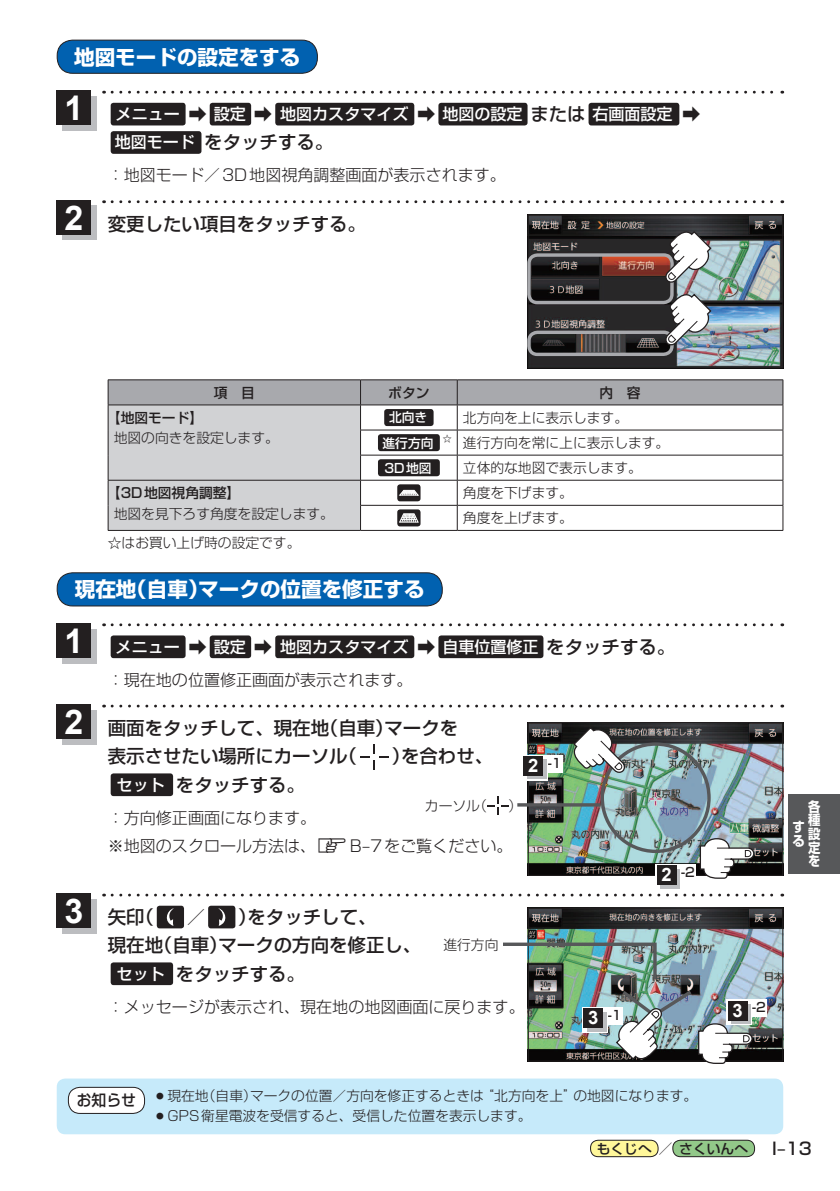
<style>
.page{position:relative;width:840px;height:1191px;background:#fff}
.page>*{position:absolute;margin:0;border:0;box-sizing:border-box;transform-origin:0 0}
.t1{font:700 34px "Arial";color:#fff}
.t2{font:700 20.6px "Shin Go Pro";color:#fff}
.t3{font:500 18.4px/28.4px "Shin Go Pro";color:#231f20}
.t4{font:500 17px "Shin Go Pro";color:#231f20}
.t5{font:300 16px/28.4px "Shin Go Pro";color:#231f20}
.t6{font:500 16px/33px "Shin Go Pro";color:#fff}
.t7{font:500 15.6px "Shin Go Pro";color:#231f20;scale:.95 1}
.t8{font:300 13.8px/25px "Shin Go Pro";color:#231f20}
.t9{font:500 13.8px "Shin Go Pro";color:#231f20}
.t10{font:700 13.6px/13.6px "Shin Go Pro";color:#fff;text-align:justify;scale:.91 1}
.t11{font:500 12.8px "Shin Go Pro";color:#231f20}
.t12{font:500 12.8px "Shin Go Pro";color:#fff}
.t13{font:300 9px "Shin Go Pro";color:#231f20}
.s1{font-size:18.4px;color:#231f20}
.s2{font-weight:300;font-size:18.4px;color:#231f20}
.s3{font-size:16px;color:#fff}
.s4{font-family:"Arial";font-weight:700;font-size:34px;color:#fff}
.s5{font-weight:300;color:#231f20}
.s6{font-family:"MC1";font-weight:400;font-size:14.2px}
.s7{font-family:"Arial";font-weight:700;font-size:18.4px;color:#fff}
.s8{font-size:14.2px}
</style>
<div class="page">
<div style="left:788px;top:794px;width:51px;height:79px;background:#57585a"></div>
<div style="left:590px;top:1140px;width:67px;height:16px;background:#fff79a;border-radius:8px"></div>
<div style="left:590px;top:1140px;width:68px;height:17px;border:1px solid #231f20;border-radius:8px"></div>
<div style="left:672px;top:1140px;width:82px;height:16px;background:#92c889;border-radius:8px"></div>
<div style="left:672px;top:1140px;width:82px;height:17px;border:1px solid #231f20;border-radius:8px"></div>
<div style="left:111px;top:103px;width:74px;height:22px;background:#231f20;border-radius:3px"></div>
<div style="left:209px;top:103px;width:42px;height:22px;background:#231f20;border-radius:3px"></div>
<div style="left:275px;top:103px;width:139px;height:22px;background:#231f20;border-radius:3px"></div>
<div style="left:438px;top:103px;width:89px;height:22px;background:#231f20;border-radius:3px"></div>
<div style="left:588px;top:103px;width:91px;height:22px;background:#231f20;border-radius:3px"></div>
<div style="left:111px;top:131px;width:90px;height:23px;background:#231f20;border-radius:3px"></div>
<svg style="left:112px;top:91px;width:670px;height:3px"></svg>
<div style="left:62px;top:96px;width:34px;height:34px;background:#bcbdc0"></div>
<div style="left:57px;top:91px;width:34px;height:34px;background:#231f20"></div>
<div style="left:57px;top:40px;width:260px;height:33px;background:#0161b0;border-radius:16px"></div>
<div style="left:57px;top:40px;width:260px;height:34px;border:1px solid #231f20;border-radius:16px"></div>
<div style="left:57px;top:1078px;width:725px;height:56px;background:#c6eafa;border-radius:9px"></div>
<div style="left:68px;top:1087px;width:76px;height:26px;background:#fff;border-radius:12px"></div>
<div style="left:68px;top:1087px;width:77px;height:26px;border:1px solid #231f20;border-radius:12px"></div>
<div style="left:57px;top:573px;width:385px;height:33px;background:#0161b0;border-radius:16px"></div>
<div style="left:57px;top:572px;width:385px;height:34px;border:1px solid #231f20;border-radius:16px"></div>
<div style="left:111px;top:635px;width:74px;height:23px;background:#231f20;border-radius:3px"></div>
<div style="left:209px;top:635px;width:42px;height:23px;background:#231f20;border-radius:3px"></div>
<div style="left:275px;top:635px;width:139px;height:23px;background:#231f20;border-radius:3px"></div>
<div style="left:438px;top:635px;width:105px;height:23px;background:#231f20;border-radius:3px"></div>
<svg style="left:112px;top:623px;width:670px;height:3px"></svg>
<div style="left:62px;top:629px;width:34px;height:34px;background:#bcbdc0"></div>
<div style="left:57px;top:623px;width:34px;height:34px;background:#231f20"></div>
<svg style="left:360px;top:744px;width:29px;height:25px"></svg>
<div style="left:111px;top:773px;width:62px;height:23px;background:#231f20;border-radius:3px"></div>
<svg style="left:112px;top:704px;width:670px;height:3px"></svg>
<div style="left:62px;top:710px;width:34px;height:34px;background:#bcbdc0"></div>
<div style="left:57px;top:704px;width:34px;height:34px;background:#231f20"></div>
<img style="left:529px;top:724px;width:251px;height:149px">
<div style="left:527px;top:722px;width:255px;height:153px;border:1px solid #231f20"></div>
<svg style="left:487px;top:796px;width:21px;height:19px"></svg>
<hr style="left:517px;top:803px;width:83px;height:3px;background:#57585a">
<div style="left:600px;top:742px;width:110px;height:111px;border:3px solid #57585a;border-radius:50%"></div>
<svg style="left:571px;top:726px;width:55px;height:48px"></svg>
<div style="left:522px;top:755px;width:40px;height:17px;background:#fff"></div>
<div style="left:522px;top:755px;width:25px;height:25px;background:#fff"></div>
<svg style="left:527px;top:759px;width:19px;height:20px"></svg>
<div style="left:523px;top:756px;width:19px;height:20px;background:#231f20"></div>
<div style="left:655px;top:864px;width:40px;height:17px;background:#fff"></div>
<svg style="left:660px;top:865px;width:20px;height:24px"></svg>
<div style="left:659px;top:868px;width:20px;height:20px;background:linear-gradient(to right,#bcbdc0,#bcbdc0)"></div>
<div style="left:656px;top:865px;width:20px;height:20px;background:#231f20"></div>
<svg style="left:695px;top:837px;width:59px;height:42px"></svg>
<img style="left:529px;top:910px;width:251px;height:149px">
<div style="left:527px;top:908px;width:255px;height:153px;border:1px solid #231f20"></div>
<div style="left:726px;top:999px;width:40px;height:17px;background:#fff"></div>
<img style="left:503px;top:941px;width:250px;height:123px">
<div style="left:157px;top:905px;width:27px;height:23px;background:#231f20;border-radius:3px"></div>
<svg style="left:167px;top:908px;width:7px;height:18px"></svg>
<div style="left:208px;top:905px;width:27px;height:23px;background:#231f20;border-radius:3px"></div>
<svg style="left:218px;top:908px;width:7px;height:18px"></svg>
<div style="left:111px;top:962px;width:62px;height:23px;background:#231f20;border-radius:3px"></div>
<svg style="left:112px;top:893px;width:670px;height:3px"></svg>
<div style="left:62px;top:899px;width:34px;height:34px;background:#bcbdc0"></div>
<div style="left:57px;top:893px;width:34px;height:34px;background:#231f20"></div>
<svg style="left:112px;top:200px;width:670px;height:3px"></svg>
<div style="left:62px;top:206px;width:34px;height:34px;background:#bcbdc0"></div>
<div style="left:57px;top:200px;width:34px;height:34px;background:#231f20"></div>
<img style="left:529px;top:216px;width:251px;height:150px">
<div style="left:527px;top:214px;width:255px;height:154px;border:1px solid #231f20"></div>
<hr style="left:108px;top:379px;width:252px;height:1px;background:#231f20">
<hr style="left:360px;top:379px;width:97px;height:1px;background:#231f20">
<hr style="left:457px;top:379px;width:325px;height:1px;background:#231f20">
<hr style="left:108px;top:530px;width:252px;height:1px;background:#231f20">
<hr style="left:360px;top:530px;width:97px;height:1px;background:#231f20">
<hr style="left:457px;top:530px;width:325px;height:1px;background:#231f20">
<svg style="left:108px;top:380px;width:675px;height:150px"></svg>
<div style="left:527px;top:253px;width:146px;height:51px;border:3px solid #a8a9ad;border-radius:9px"></div>
<div style="left:527px;top:330px;width:146px;height:26px;border:3px solid #a8a9ad;border-radius:9px"></div>
<svg style="left:663px;top:229px;width:49px;height:55px"></svg>
<svg style="left:663px;top:292px;width:49px;height:55px"></svg>
<h2 class="t2" style="left:74px;top:40px;width:228px">地図モードの設定をする</h2>
<h1 class="t1" style="left:64px;top:86px;width:20px">1</h1>
<p class="t6" style="left:116px;top:95px;width:586px">メニュー <span class="s1">➡</span> 設定 <span class="s1">➡</span> 地図カスタマイズ <span class="s2">➡</span> 地図の設定<span class="s1">または</span>右画面設定 <span class="s1">➡</span></p>
<h3 class="t3" style="left:115px;top:126px;width:220px"><span class="s3">地図モード</span>をタッチする。</h3>
<p class="t5" style="left:108px;top:159px;width:399px">：地図モード／3D地図視角調整画面が表示されます。</p>
<h3 class="t3" style="left:64px;top:207px;width:303px"><span class="s4">2</span> 変更したい項目をタッチする。</h3>
<p class="t9" style="left:213px;top:381px;width:43px">項　目</p>
<p class="t9" style="left:388px;top:381px;width:43px">ボタン</p>
<p class="t9" style="left:599px;top:381px;width:43px">内　容</p>
<p class="t9" style="left:107px;top:406px;width:98px">【地図モード】</p>
<p class="t8" style="left:114px;top:424px;width:166px">地図の向きを設定します。</p>
<p class="t9" style="left:107px;top:481px;width:135px">【3D地図視角調整】</p>
<p class="t8" style="left:114px;top:499px;width:221px">地図を見下ろす角度を設定します。</p>
<p class="t8" style="left:108px;top:529px;width:194px">☆はお買い上げ時の設定です。</p>
<p class="t12" style="left:389px;top:407px;width:40px">北向き</p>
<p class="t8" style="left:462px;top:403px;width:166px">北方向を上に表示します。</p>
<p class="t12" style="left:382px;top:432px;width:53px">進行方向</p>
<p class="t8" style="left:462px;top:428px;width:208px">進行方向を常に上に表示します。</p>
<p class="t12" style="left:384px;top:457px;width:49px">3D地図</p>
<p class="t8" style="left:462px;top:453px;width:180px">立体的な地図で表示します。</p>
<p class="t13" style="left:442px;top:431px;width:10px">☆</p>
<p class="t8" style="left:462px;top:478px;width:111px">角度を下げます。角度を上げます。</p>
<h2 class="t2" style="left:75px;top:573px;width:351px">現在地（自車）マークの位置を修正する</h2>
<p class="t6" style="left:108px;top:628px;width:568px;text-indent:8px">メニュー <span class="s1">➡</span> 設定 <span class="s1">➡</span> 地図カスタマイズ <span class="s2">➡</span> 自車位置修正<span class="s1">をタッチする。</span><span class="s5">：現在地の位置修正画面が表示されます。</span></p>
<h1 class="t1" style="left:64px;top:618px;width:20px">1</h1>
<h1 class="t1" style="left:64px;top:699px;width:20px">2</h1>
<h1 class="t1" style="left:64px;top:888px;width:20px">3</h1>
<h3 class="t3" style="left:108px;top:711px;width:352px">画面をタッチして、現在地（自車）マークを表示させたい場所にカーソル（</h3>
<h3 class="t3" style="left:391px;top:740px;width:103px">）を合わせ、</h3>
<h3 class="t3" style="left:117px;top:768px;width:190px"><span class="s3">セット</span> をタッチする。</h3>
<p class="t5" style="left:108px;top:801px;width:406px">：方向修正画面になります。<br>※地図のスクロール方法は、<span class="s6">z</span>B–7をご覧ください。</p>
<p class="t8" style="left:424px;top:791px;width:63px">カーソル（</p>
<p class="t8" style="left:508px;top:791px;width:15px">）</p>
<p class="t11" style="left:528px;top:752px;width:35px"><span class="s7">2</span> -1</p>
<h3 class="t3" style="left:108px;top:900px;width:48px">矢印（</h3>
<h3 class="t3" style="left:187px;top:900px;width:20px">／</h3>
<h3 class="t3" style="left:238px;top:900px;width:140px">）をタッチして、</h3>
<h3 class="t3" style="left:108px;top:929px;width:315px">現在地（自車）マークの方向を修正し、</h3>
<h3 class="t3" style="left:117px;top:957px;width:190px"><span class="s3">セット</span> をタッチする。</h3>
<p class="t5" style="left:108px;top:990px;width:418px">：メッセージが表示され、現在地の地図画面に戻ります。</p>
<p class="t8" style="left:443px;top:930px;width:56px">進行方向</p>
<p class="t11" style="left:588px;top:1004px;width:35px"><span class="s7">3</span> -1</p>
<p class="t11" style="left:661px;top:861px;width:35px"><span class="s7">2</span> -2</p>
<p class="t10" style="left:807px;top:798px;width:15px">各種設定を</p>
<p class="t10" style="left:792px;top:818px;width:14px">する</p>
<p class="t11" style="left:732px;top:997px;width:35px"><span class="s7">3</span> -2</p>
<p class="t7" style="left:77px;top:1087px;width:64px">お知らせ</p>
<p class="t8" style="left:153px;top:1081px;width:545px">○現在地（自車）マークの位置／方向を修正するときは“北方向を上”の地図になります。</p>
<p class="t8" style="left:153px;top:1101px;width:379px">○GPS衛星電波を受信すると、受信した位置を表示します。</p>
<p class="t9" style="left:596px;top:1137px;width:153px">もくじへ<span class="s8">／</span>さくいんへ</p>
<p class="t4" style="left:771px;top:1134px;width:41px">I–13</p>
</div>
